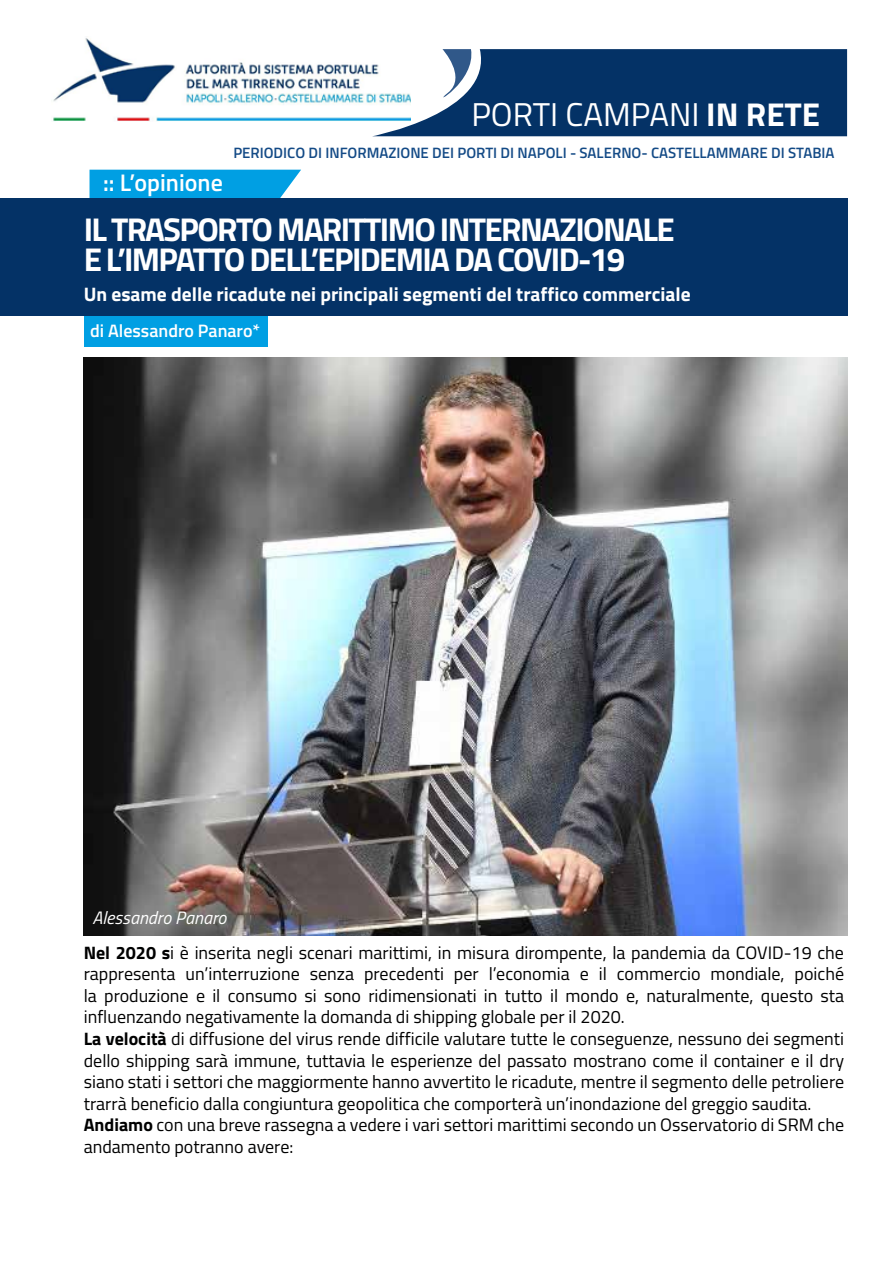
<style>
.page{position:relative;width:893px;height:1263px;background:#fff}
.page>*{position:absolute;margin:0;border:0;box-sizing:border-box;transform-origin:0 0}
.t1{font:700 33px/30px "Titillium";letter-spacing:-.05em;color:#fff}
.t2{font:33px "Titillium";color:#fff}
.t3{font:600 24px "Titillium";color:#fff}
.t4{font:700 19.5px "Titillium";color:#fff}
.t5{font:18px/21.6px "Titillium";color:#000101}
.t6{font:600 18px "Titillium";color:#fff}
.t7{font:italic 18px "Titillium";color:#fff}
.t8{font:600 15px "Titillium";color:#134a86}
.s1{font-weight:700}
</style>
<div class="page">
<div style="left:85px;top:316px;width:183px;height:31px;background:#009fe3"></div>
<div style="left:90px;top:170px;width:211px;height:28px;background:#009fe3"></div>
<img style="left:84px;top:357px;width:763px;height:578px">
<svg style="left:374px;top:49px;width:473px;height:87px;background:#1d4675"></svg>
<img style="left:53px;top:38px;width:357px;height:83px">
<div style="left:0;top:198px;width:847px;height:118px;background:#043266"></div>
<h1 class="t2" style="left:471px;top:90px;width:350px">PORTI CAMPANI <span class="s1">IN RETE</span></h1>
<h2 class="t3" style="left:103px;top:164px;width:121px">:: L’opinione</h2>
<p class="t8" style="left:233px;top:142px;width:603px">PERIODICO DI INFORMAZIONE DEI PORTI DI NAPOLI - SALERNO- CASTELLAMMARE DI STABIA</p>
<h1 class="t1" style="left:84px;top:213px;width:592px">IL TRASPORTO MARITTIMO INTERNAZIONALE<br>E L’IMPATTO DELL’EPIDEMIA DA COVID-19</h1>
<p class="t4" style="left:84px;top:280px;width:608px">Un esame delle ricadute nei principali segmenti del traffico commerciale</p>
<p class="t6" style="left:90px;top:317px;width:172px">di Alessandro Panaro*</p>
<p class="t7" style="left:92px;top:905px;width:136px">Alessandro Panaro</p>
<p class="t5" style="left:84px;top:941px;width:762px"><span class="s1">Nel 2020 s</span>i è inserita negli scenari marittimi, in misura dirompente, la pandemia da COVID-19 che rappresenta un’interruzione senza precedenti per l’economia e il commercio mondiale, poiché la produzione e il consumo si sono ridimensionati in tutto il mondo e, naturalmente, questo sta influenzando negativamente la domanda di shipping globale per il 2020.<br><span class="s1">La velocità</span> di diffusione del virus rende difficile valutare tutte le conseguenze, nessuno dei segmenti dello shipping sarà immune, tuttavia le esperienze del passato mostrano come il container e il dry siano stati i settori che maggiormente hanno avvertito le ricadute, mentre il segmento delle petroliere trarrà beneficio dalla congiuntura geopolitica che comporterà un’inondazione del greggio saudita.<br><span class="s1">Andiamo</span> con una breve rassegna a vedere i vari settori marittimi secondo un Osservatorio di SRM che andamento potranno avere:</p>
</div>
